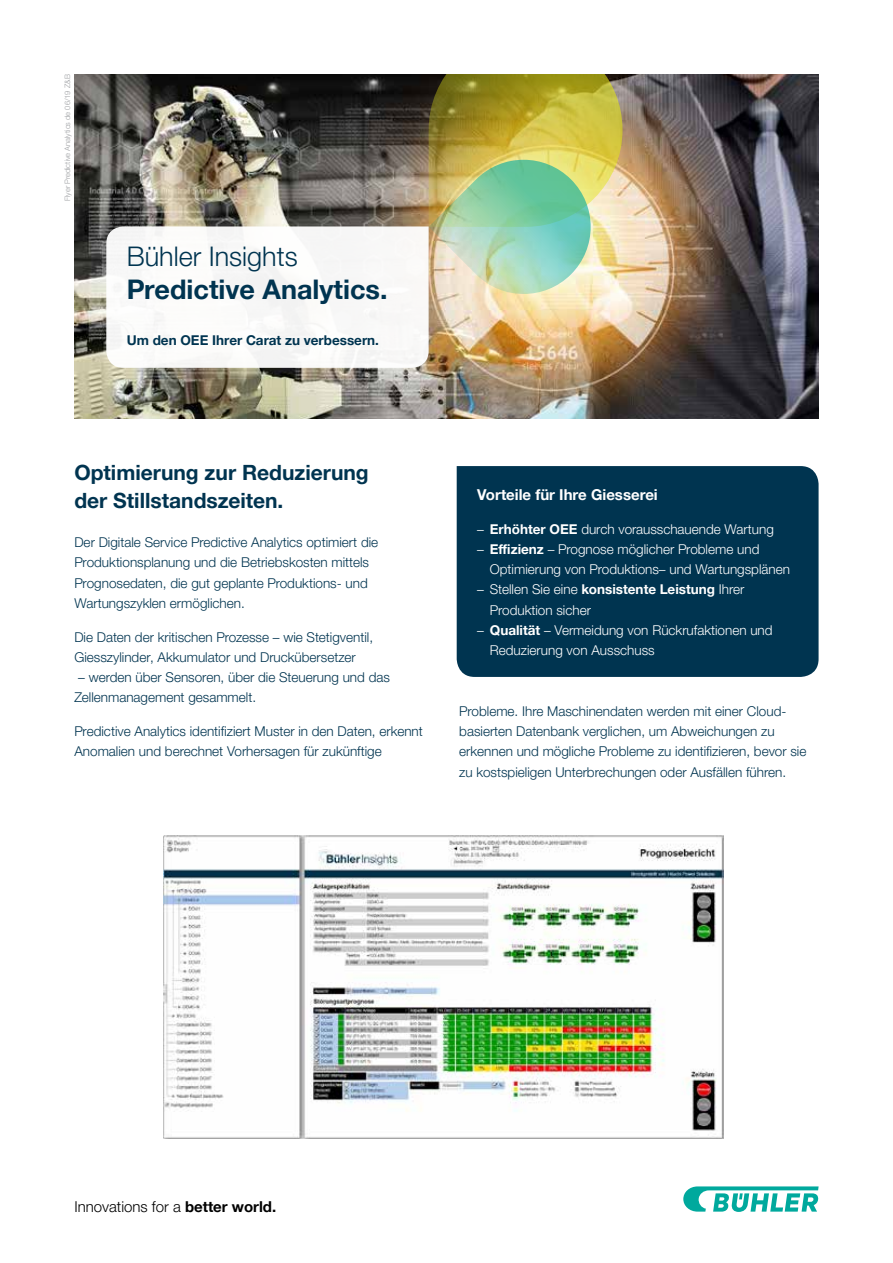
<style>
.page{position:relative;width:893px;height:1263px;background:#fff}
.page>*{position:absolute;margin:0;border:0;box-sizing:border-box;transform-origin:0 0}
.t1{font:700 27px "Helvetica Neue LTW1 G";color:#003450}
.t2{font:300 27px "Helvetica Neue LTW1 G";color:#003450}
.t3{font:700 21px/28.5px "Helvetica Neue LTW1 G";color:#003450}
.t4{font:300 15px "Helvetica Neue LTW1 G";color:#000}
.t5{font:700 15px "Helvetica Neue LTW1 G";color:#fff}
.t6{font:300 13.5px/20.2px "Helvetica Neue LTW1 G";color:#003450}
.t7{font:300 13.5px/20.2px "Helvetica Neue LTW1 G";color:#fff}
.t8{font:700 13.5px "Helvetica Neue LTW1 G";color:#003450}
.t9{font:300 7.5px "Helvetica Neue LTW1 G";color:#9d9fa2}
.s1{font-weight:700}
</style>
<div class="page">
<img style="left:74px;top:74px;width:745px;height:345px">
<svg style="left:683px;top:1186px;width:136px;height:26px"></svg>
<img style="left:164px;top:835px;width:559px;height:303px">
<svg style="left:106px;top:226px;width:323px;height:142px"></svg>
<div style="left:457px;top:466px;width:362px;height:211px;background:#003450"></div>
<img style="left:429px;top:75px;width:193px;height:222px">
<p class="t9" style="left:63px;top:201px;width:128px;rotate:-90deg">Flyer Predictive Analytics de 06/19 Z&amp;B</p>
<h1 class="t2" style="left:127px;top:240px;width:172px">Bühler Insights</h1>
<h1 class="t1" style="left:127px;top:273px;width:262px">Predictive Analytics.</h1>
<p class="t8" style="left:127px;top:331px;width:254px">Um den OEE Ihrer Carat zu verbessern.</p>
<h2 class="t3" style="left:74px;top:458px;width:296px">Optimierung zur Reduzierung der Stillstandszeiten.</h2>
<p class="t6" style="left:74px;top:532px;width:305px">Der Digitale Service Predictive Analytics optimiert die Produktionsplanung und die Betriebskosten mittels Prognosedaten, die gut geplante Produktions- und Wartungszyklen ermöglichen.</p>
<p class="t6" style="left:74px;top:627px;width:300px">Die Daten der kritischen Prozesse – wie Stetigventil,<br>Giesszylinder, Akkumulator und Druckübersetzer</p>
<p class="t6" style="left:74px;top:667px;width:317px">– werden über Sensoren, über die Steuerung und das<br>Zellenmanagement gesammelt.</p>
<p class="t6" style="left:74px;top:721px;width:350px">Predictive Analytics identifiziert Muster in den Daten, erkennt<br>Anomalien und berechnet Vorhersagen für zukünftige</p>
<p class="t5" style="left:477px;top:485px;width:182px">Vorteile für Ihre Giesserei</p>
<p class="t7" style="left:477px;top:519px;width:298px">– <span class="s1">Erhöhter OEE</span> durch vorausschauende Wartung</p>
<p class="t7" style="left:490px;top:539px;width:302px;text-indent:-13px">– <span class="s1">Effizienz</span> – Prognose möglicher Probleme und<br>Optimierung von Produktions– und Wartungsplänen</p>
<p class="t7" style="left:490px;top:579px;width:256px;text-indent:-13px">– Stellen Sie eine <span class="s1">konsistente Leistung</span> Ihrer<br>Produktion sicher</p>
<p class="t7" style="left:490px;top:620px;width:284px;text-indent:-13px">– <span class="s1">Qualität</span> – Vermeidung von Rückrufaktionen und<br>Reduzierung von Ausschuss</p>
<p class="t6" style="left:459px;top:701px;width:349px">Probleme. Ihre Maschinendaten werden mit einer Cloud&shy;basierten Datenbank verglichen, um Abweichungen zu erkennen und mögliche Probleme zu identifizieren, bevor sie zu kostspieligen Unterbrechungen oder Ausfällen führen.</p>
<p class="t4" style="left:74px;top:1197px;width:203px">Innovations for a <span class="s1">better world.</span></p>
</div>
